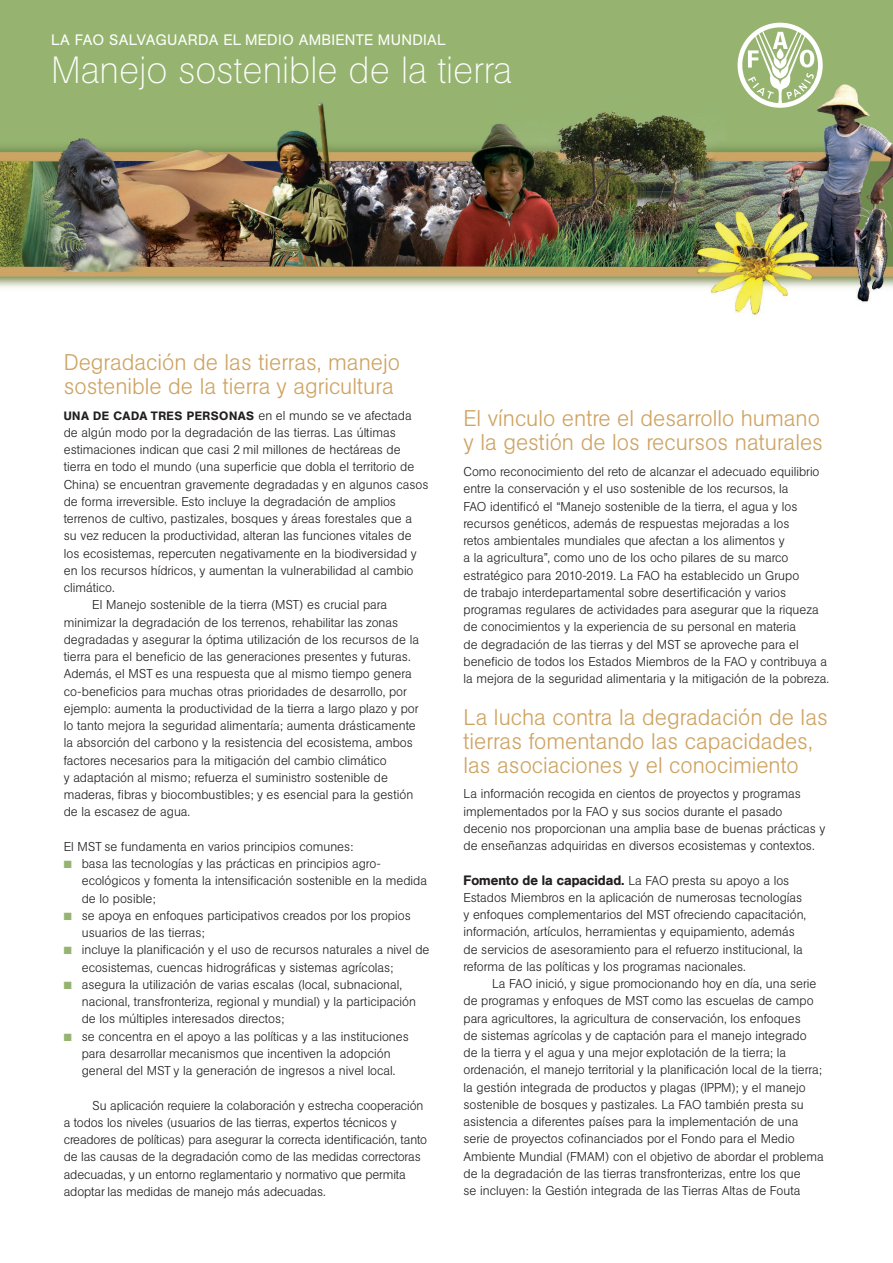
<style>
.page{position:relative;width:893px;height:1263px;background:#fff}
.page>*{position:absolute;margin:0;border:0;box-sizing:border-box;transform-origin:0 0}
.FStitle{font:200 37.5px "AG Book BQ";color:#fff}
.ahead{font:300 22.5px/24px "AG Book BQ";color:#cea463}
.t1{font:15px "AG Book BQ";letter-spacing:.02em;color:#fff}
.bodycopy{font:300 12.75px/17.2px "AG Book BQ";color:#231f20}
.BL{font:300 12.75px/17.2px "AG Book BQ";color:#231f20}
.bodycopy-2{font:500 12px "AG Book BQ";letter-spacing:.04em;color:#231f20}
.s1{font-weight:300;font-size:12.75px}
.s2{color:#96b471}
.s3{font-weight:500;font-size:13.5px}
</style>
<div class="page">
<img style="left:0;top:0;width:893px;height:315px">
<svg style="left:738px;top:23px;width:85px;height:85px"></svg>
<p class="t1" style="left:51px;top:32px;width:395px">LA FAO SALVAGUARDA EL MEDIO AMBIENTE MUNDIAL</p>
<p class="FStitle" style="left:51px;top:49px;width:462px">Manejo sostenible de la tierra</p>
<p class="ahead" style="left:64px;top:350px;width:338px">Degradación de las tierras, manejo sostenible de la tierra y agricultura</p>
<p class="bodycopy-2" style="left:64px;top:408px;width:349px">UNA DE CADA TRES PERSONAS <span class="s1">en el mundo se ve afectada</span></p>
<p class="bodycopy" style="left:64px;top:424px;width:366px">de algún modo por la degradación de las tierras. Las últimas estimaciones indican que casi 2 mil millones de hectáreas de tierra en todo el mundo (una superficie que dobla el territorio de China) se encuentran gravemente degradadas y en algunos casos de forma irreversible. Esto incluye la degradación de amplios terrenos de cultivo, pastizales, bosques y áreas forestales que a<br>su vez reducen la productividad, alteran las funciones vitales de los ecosistemas, repercuten negativamente en la biodiversidad y en los recursos hídricos, y aumentan la vulnerabilidad al cambio climático.</p>
<p class="bodycopy" style="left:64px;top:596px;width:357px;text-indent:28px">El Manejo sostenible de la tierra (MST) es crucial para minimizar la degradación de los terrenos, rehabilitar las zonas degradadas y asegurar la óptima utilización de los recursos de la tierra para el beneficio de las generaciones presentes y futuras.<br>Además, el MST es una respuesta que al mismo tiempo genera co-beneficios para muchas otras prioridades de desarrollo, por ejemplo: aumenta la productividad de la tierra a largo plazo y por lo tanto mejora la seguridad alimentaría; aumenta drásticamente la absorción del carbono y la resistencia del ecosistema, ambos factores necesarios para la mitigación del cambio climático<br>y adaptación al mismo; refuerza el suministro sostenible de maderas, fibras y biocombustibles; y es esencial para la gestión de la escasez de agua.</p>
<p class="bodycopy" style="left:64px;top:838px;width:291px">El MST se fundamenta en varios principios comunes:</p>
<p class="BL" style="left:82px;top:855px;width:347px;text-indent:-18px"><span class="s2">■</span> basa las tecnologías y las prácticas en principios agro&shy;ecológicos y fomenta la intensificación sostenible en la medida de lo posible;</p>
<p class="BL" style="left:82px;top:907px;width:330px;text-indent:-18px"><span class="s2">■</span> se apoya en enfoques participativos creados por los propios usuarios de las tierras;</p>
<p class="BL" style="left:82px;top:941px;width:349px;text-indent:-18px"><span class="s2">■</span> incluye la planificación y el uso de recursos naturales a nivel de ecosistemas, cuencas hidrográficas y sistemas agrícolas;</p>
<p class="BL" style="left:82px;top:976px;width:336px;text-indent:-18px"><span class="s2">■</span> asegura la utilización de varias escalas (local, subnacional, nacional, transfronteriza, regional y mundial) y la participación de los múltiples interesados directos;</p>
<p class="BL" style="left:64px;top:1028px;width:347px;text-align:center"><span class="s2">■</span> se concentra en el apoyo a las políticas y a las instituciones para desarrollar mecanismos que incentiven la adopción general del MST y la generación de ingresos a nivel local.</p>
<p class="bodycopy" style="left:64px;top:1097px;width:365px;text-indent:28px">Su aplicación requiere la colaboración y estrecha cooperación a todos los niveles (usuarios de las tierras, expertos técnicos y creadores de políticas) para asegurar la correcta identificación, tanto de las causas de la degradación como de las medidas correctoras adecuadas, y un entorno reglamentario y normativo que permita adoptar las medidas de manejo más adecuadas.</p>
<p class="ahead" style="left:463px;top:407px;width:361px">El vínculo entre el desarrollo humano y la gestión de los recursos naturales</p>
<p class="bodycopy" style="left:463px;top:463px;width:367px">Como reconocimiento del reto de alcanzar el adecuado equilibrio entre la conservación y el uso sostenible de los recursos, la<br>FAO identificó el “Manejo sostenible de la tierra, el agua y los recursos genéticos, además de respuestas mejoradas a los<br>retos ambientales mundiales que afectan a los alimentos y<br>a la agricultura”, como uno de los ocho pilares de su marco estratégico para 2010-2019. La FAO ha establecido un Grupo<br>de trabajo interdepartamental sobre desertificación y varios programas regulares de actividades para asegurar que la riqueza de conocimientos y la experiencia de su personal en materia<br>de degradación de las tierras y del MST se aproveche para el beneficio de todos los Estados Miembros de la FAO y contribuya a la mejora de la seguridad alimentaria y la mitigación de la pobreza.</p>
<p class="ahead" style="left:463px;top:705px;width:366px">La lucha contra la degradación de las tierras fomentando las capacidades, las asociaciones y el conocimiento</p>
<p class="bodycopy" style="left:463px;top:785px;width:363px">La información recogida en cientos de proyectos y programas implementados por la FAO y sus socios durante el pasado decenio nos proporcionan una amplia base de buenas prácticas y de enseñanzas adquiridas en diversos ecosistemas y contextos.</p>
<p class="bodycopy" style="left:463px;top:871px;width:344px"><span class="s3">FOMENTO DE LA CAPACIDAD.</span> La FAO presta su apoyo a los Estados Miembros en la aplicación de numerosas tecnologías y enfoques complementarios del MST ofreciendo capacitación, información, artículos, herramientas y equipamiento, además de servicios de asesoramiento para el refuerzo institucional, la reforma de las políticas y los programas nacionales.</p>
<p class="bodycopy" style="left:463px;top:975px;width:362px;text-indent:28px">La FAO inició, y sigue promocionando hoy en día, una serie de programas y enfoques de MST como las escuelas de campo para agricultores, la agricultura de conservación, los enfoques<br>de sistemas agrícolas y de captación para el manejo integrado de la tierra y el agua y una mejor explotación de la tierra; la ordenación, el manejo territorial y la planificación local de la tierra; la gestión integrada de productos y plagas (IPPM); y el manejo sostenible de bosques y pastizales. La FAO también presta su asistencia a diferentes países para la implementación de una serie de proyectos cofinanciados por el Fondo para el Medio Ambiente Mundial (FMAM) con el objetivo de abordar el problema de la degradación de las tierras transfronterizas, entre los que<br>se incluyen: la Gestión integrada de las Tierras Altas de Fouta</p>
</div>
